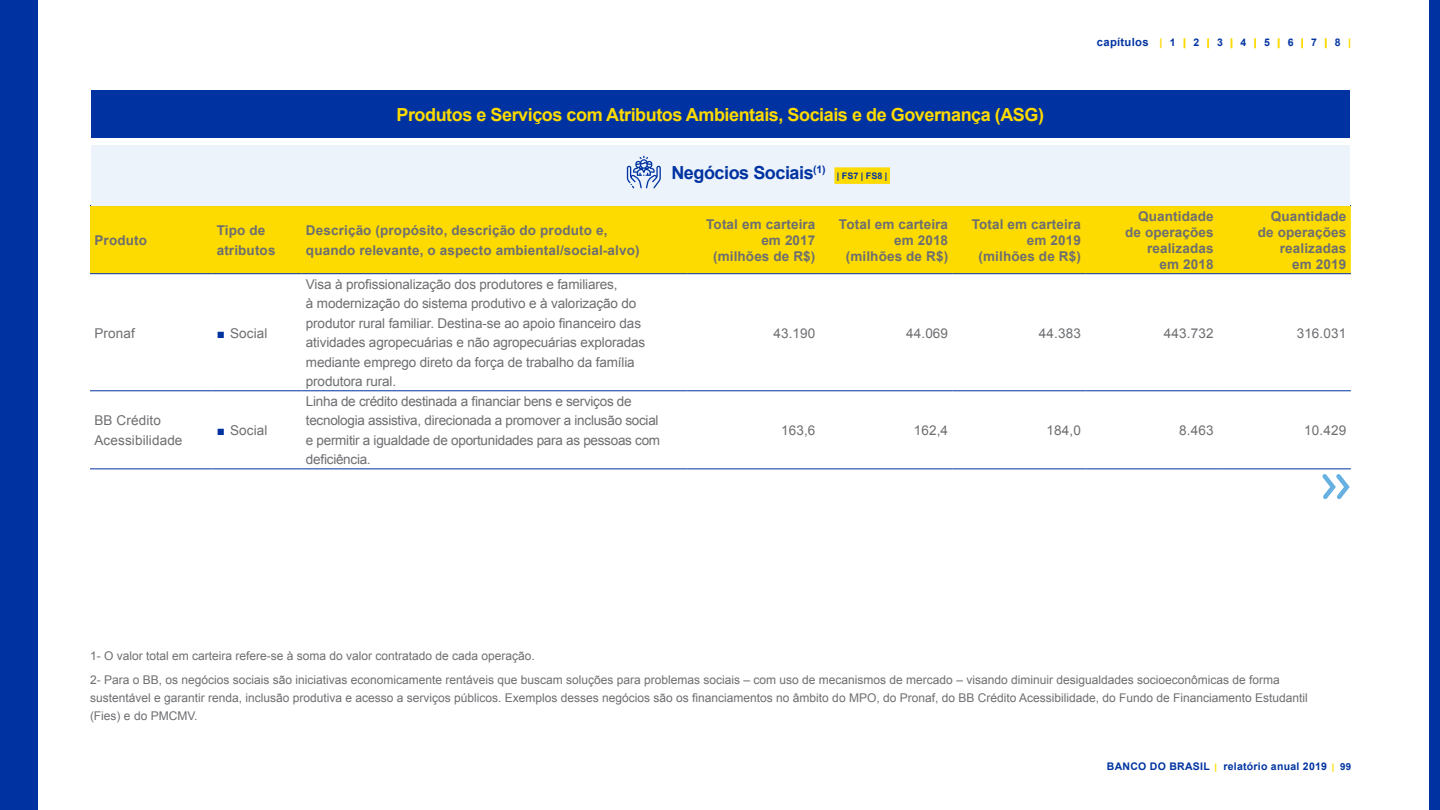
<style>
.page{position:relative;width:1440px;height:810px;background:#fff}
.page>*{position:absolute;margin:0;border:0;box-sizing:border-box;transform-origin:0 0}
.t1{font:700 18px "Arial";letter-spacing:-.025em;color:#fdda00}
.t2{font:700 18px "Arial";letter-spacing:-.025em;color:#0033a1}
.t3{font:13.5px/19.5px "Arial";letter-spacing:-.01em;color:#6d6e71}
.t4{font:700 13.5px/16.2px "Arial";letter-spacing:.01em;color:#6d6e71;text-align:right}
.t5{font:13.5px/19.5px "Arial";letter-spacing:.01em;color:#6d6e71}
.t6{font:12px/23.2px "Arial";color:#6d6e71}
.t7{font:700 11.25px "Arial";letter-spacing:.025em;color:#0033a1}
.t8{font:700 10.5px "Arial";letter-spacing:.025em;color:#0033a1}
.s1{font-size:9px}
.s2{font-weight:900;font-size:10.5px;color:#fdda00}
.s3{font-size:10.5px}
.s4{color:#0033a1}
.s5{font-weight:900;font-size:9px;color:#fdda00}
.s6{font-size:9.75px}
</style>
<div class="page">
<div style="left:0;top:0;width:38px;height:810px;background:#0033a1"></div>
<div style="left:1430px;top:0;width:10px;height:810px;background:#0033a1"></div>
<div style="left:90px;top:206px;width:1261px;height:68px;background:#fdda00"></div>
<hr style="left:90px;top:205px;width:122px;height:1px;background:#0033a1">
<hr style="left:90px;top:469px;width:122px;height:1px;background:#0033a1">
<hr style="left:212px;top:205px;width:89px;height:1px;background:#0033a1">
<hr style="left:212px;top:469px;width:89px;height:1px;background:#0033a1">
<hr style="left:301px;top:205px;width:386px;height:1px;background:#0033a1">
<hr style="left:301px;top:469px;width:386px;height:1px;background:#0033a1">
<hr style="left:687px;top:205px;width:133px;height:1px;background:#0033a1">
<hr style="left:687px;top:469px;width:133px;height:1px;background:#0033a1">
<hr style="left:820px;top:205px;width:133px;height:1px;background:#0033a1">
<hr style="left:820px;top:469px;width:133px;height:1px;background:#0033a1">
<hr style="left:953px;top:205px;width:132px;height:1px;background:#0033a1">
<hr style="left:1085px;top:205px;width:133px;height:1px;background:#0033a1">
<hr style="left:1218px;top:205px;width:133px;height:1px;background:#0033a1">
<hr style="left:953px;top:469px;width:132px;height:1px;background:#0033a1">
<hr style="left:1085px;top:469px;width:133px;height:1px;background:#0033a1">
<hr style="left:1218px;top:469px;width:133px;height:1px;background:#0033a1">
<hr style="left:90px;top:274px;width:122px;height:1px;background:#0033a1">
<hr style="left:212px;top:274px;width:89px;height:1px;background:#0033a1">
<hr style="left:301px;top:274px;width:386px;height:1px;background:#0033a1">
<hr style="left:687px;top:274px;width:133px;height:1px;background:#0033a1">
<hr style="left:820px;top:274px;width:133px;height:1px;background:#0033a1">
<hr style="left:953px;top:274px;width:132px;height:1px;background:#0033a1">
<hr style="left:1085px;top:274px;width:133px;height:1px;background:#0033a1">
<hr style="left:1218px;top:274px;width:133px;height:1px;background:#0033a1">
<hr style="left:90px;top:391px;width:122px;height:1px;background:#0033a1">
<hr style="left:212px;top:391px;width:89px;height:1px;background:#0033a1">
<hr style="left:301px;top:391px;width:386px;height:1px;background:#0033a1">
<hr style="left:687px;top:391px;width:133px;height:1px;background:#0033a1">
<hr style="left:820px;top:391px;width:133px;height:1px;background:#0033a1">
<hr style="left:953px;top:391px;width:132px;height:1px;background:#0033a1">
<hr style="left:1085px;top:391px;width:133px;height:1px;background:#0033a1">
<hr style="left:1218px;top:391px;width:133px;height:1px;background:#0033a1">
<div style="left:91px;top:145px;width:1259px;height:60px;background:#edf3fb"></div>
<div style="left:91px;top:90px;width:1259px;height:48px;background:#0033a1"></div>
<svg style="left:1322px;top:474px;width:28px;height:25px"></svg>
<div style="left:834px;top:167px;width:56px;height:17px;background:#fdda00"></div>
<svg style="left:627px;top:156px;width:34px;height:32px"></svg>
<h1 class="t1" style="left:397px;top:102px;width:649px">Produtos e Serviços com Atributos Ambientais, Sociais e de Governança (ASG)</h1>
<h1 class="t2" style="left:671px;top:160px;width:218px">Negócios Sociais<sup>(1)</sup> <span class="s1">| FS7 | FS8 |</span></h1>
<p class="t7" style="left:1097px;top:34px;width:256px">capítulos <span class="s2">|</span> <span class="s3">1</span> <span class="s2">|</span> <span class="s3">2</span> <span class="s2">|</span> <span class="s3">3</span> <span class="s2">|</span> <span class="s3">4</span> <span class="s2">|</span> <span class="s3">5</span> <span class="s2">|</span> <span class="s3">6</span> <span class="s2">|</span> <span class="s3">7</span> <span class="s2">|</span> <span class="s3">8</span> <span class="s2">|</span></p>
<p class="t4" style="left:94px;top:233px;width:54px">Produto</p>
<p class="t4" style="left:217px;top:221px;width:60px;line-height:19.5px;text-align:left">Tipo de atributos</p>
<p class="t4" style="left:306px;top:221px;width:335px;line-height:19.5px;text-align:left">Descrição (propósito, descrição do produto e, quando relevante, o aspecto ambiental/social-alvo)</p>
<p class="t4" style="left:706px;top:216px;width:111px">Total em carteira em 2017 (milhões de R$)</p>
<p class="t4" style="left:839px;top:216px;width:111px">Total em carteira em 2018 (milhões de R$)</p>
<p class="t4" style="left:972px;top:216px;width:111px">Total em carteira em 2019 (milhões de R$)</p>
<p class="t4" style="left:1125px;top:208px;width:90px">Quantidade de operações realizadas em 2018</p>
<p class="t4" style="left:1258px;top:208px;width:90px">Quantidade de operações realizadas em 2019</p>
<p class="t3" style="left:94px;top:323px;width:42px">Pronaf</p>
<p class="t3" style="left:217px;top:323px;width:52px"><span class="s4">■</span> Social</p>
<p class="t5" style="left:94px;top:411px;width:90px">BB Crédito<br>Acessibilidade</p>
<p class="t3" style="left:217px;top:421px;width:52px"><span class="s4">■</span> Social</p>
<p class="t3" style="left:306px;top:274px;width:341px">Visa à profissionalização dos produtores e familiares,<br>à modernização do sistema produtivo e à valorização do produtor rural familiar. Destina-se ao apoio financeiro das atividades agropecuárias e não agropecuárias exploradas mediante emprego direto da força de trabalho da família produtora rural.</p>
<p class="t3" style="left:306px;top:391px;width:356px">Linha de crédito destinada a financiar bens e serviços de tecnologia assistiva, direcionada a promover a inclusão social e permitir a igualdade de oportunidades para as pessoas com deficiência.</p>
<p class="t3" style="left:773px;top:323px;width:43px">43.190</p>
<p class="t3" style="left:906px;top:323px;width:43px">44.069</p>
<p class="t3" style="left:1039px;top:323px;width:43px">44.383</p>
<p class="t3" style="left:1164px;top:323px;width:51px">443.732</p>
<p class="t3" style="left:1297px;top:323px;width:51px">316.031</p>
<p class="t3" style="left:781px;top:421px;width:36px">163,6</p>
<p class="t3" style="left:914px;top:421px;width:36px">162,4</p>
<p class="t3" style="left:1047px;top:421px;width:36px">184,0</p>
<p class="t3" style="left:1179px;top:421px;width:36px">8.463</p>
<p class="t3" style="left:1304px;top:421px;width:43px">10.429</p>
<p class="t6" style="left:90px;top:645px;width:1191px">1- O valor total em carteira refere-se à soma do valor contratado de cada operação.<br>2- Para o BB, os negócios sociais são iniciativas economicamente rentáveis que buscam soluções para problemas sociais – com uso de mecanismos de mercado – visando diminuir desigualdades socioeconômicas de forma</p>
<p class="t6" style="left:90px;top:689px;width:1219px;line-height:18px">sustentável e garantir renda, inclusão produtiva e acesso a serviços públicos. Exemplos desses negócios são os financiamentos no âmbito do MPO, do Pronaf, do BB Crédito Acessibilidade, do Fundo de Financiamento Estudantil (Fies) e do PMCMV.</p>
<p class="t8" style="left:1107px;top:760px;width:246px">BANCO DO BRASIL <span class="s5">|</span> relatório anual 2019 <span class="s5">|</span> <span class="s6">99</span></p>
</div>
